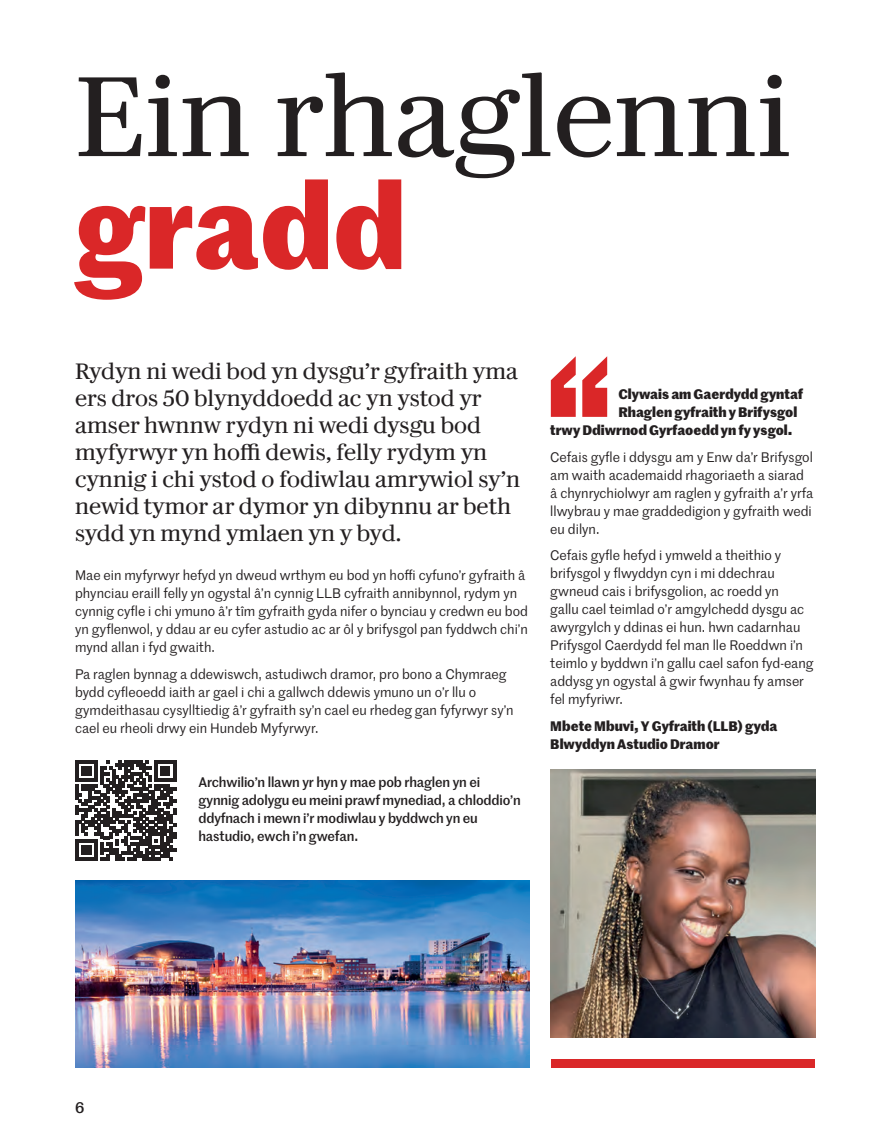
<style>
.page{position:relative;width:893px;height:1136px;background:#fff}
.page>*{position:absolute;margin:0;border:0;box-sizing:border-box;transform-origin:0 0}
.t1{font:114px "Darby Serif Text TT";color:#231f20}
.t2{font:700 114px "Marr Sans";letter-spacing:-.005em;color:#da2728}
.t3{font:22.5px/27px "Darby Serif Text TT";color:#231f20}
.t4{font:500 15px "Marr Sans";color:#231f20}
.t5{font:13.5px/18px "Marr Sans";color:#231f20}
.t6{font:500 13.5px/18px "Marr Sans";letter-spacing:-.01em;color:#231f20}
.t7{font:700 13.5px/18px "Marr Sans";color:#231f20}
</style>
<div class="page">
<svg style="left:76px;top:760px;width:100px;height:100px"></svg>
<div style="left:551px;top:1059px;width:264px;height:8px;background:#da2728"></div>
<img style="left:551px;top:770px;width:264px;height:268px">
<svg style="left:551px;top:356px;width:56px;height:61px"></svg>
<img style="left:75px;top:880px;width:454px;height:187px">
<h1 class="t1" style="left:75px;top:33px;width:718px">Ein rhaglenni</h1>
<h1 class="t2" style="left:75px;top:139px;width:332px">gradd</h1>
<p class="t3" style="left:75px;top:356px;width:447px">Rydyn ni wedi bod yn dysgu’r gyfraith yma ers dros 50 blynyddoedd ac yn ystod yr amser hwnnw rydyn ni wedi dysgu bod myfyrwyr yn hoffi dewis, felly rydym yn cynnig i chi ystod o fodiwlau amrywiol sy’n newid tymor ar dymor yn dibynnu ar beth sydd yn mynd ymlaen yn y byd.</p>
<p class="t5" style="left:75px;top:566px;width:454px">Mae ein myfyrwyr hefyd yn dweud wrthym eu bod yn hoffi cyfuno’r gyfraith â phynciau eraill felly yn ogystal â’n cynnig LLB cyfraith annibynnol, rydym yn cynnig cyfle i chi ymuno â’r tîm gyfraith gyda nifer o bynciau y credwn eu bod yn gyflenwol, y ddau ar eu cyfer astudio ac ar ôl y brifysgol pan fyddwch chi’n mynd allan i fyd gwaith.</p>
<p class="t5" style="left:75px;top:664px;width:440px">Pa raglen bynnag a ddewiswch, astudiwch dramor, pro bono a Chymraeg bydd cyfleoedd iaith ar gael i chi a gallwch ddewis ymuno un o’r llu o gymdeithasau cysylltiedig â’r gyfraith sy’n cael eu rhedeg gan fyfyrwyr sy’n cael eu rheoli drwy ein Hundeb Myfyrwyr.</p>
<p class="t6" style="left:198px;top:773px;width:324px">Archwilio’n llawn yr hyn y mae pob rhaglen yn ei gynnig adolygu eu meini prawf mynediad, a chloddio’n ddyfnach i mewn i’r modiwlau y byddwch yn eu hastudio, ewch i’n gwefan.</p>
<p class="t7" style="left:618px;top:384px;width:186px">Clywais am Gaerdydd gyntaf</p>
<p class="t7" style="left:618px;top:402px;width:180px">Rhaglen gyfraith y Brifysgol</p>
<p class="t7" style="left:550px;top:420px;width:244px">trwy Ddiwrnod Gyrfaoedd yn fy ysgol.</p>
<p class="t5" style="left:550px;top:447px;width:264px">Cefais gyfle i ddysgu am y Enw da’r Brifysgol am waith academaidd rhagoriaeth a siarad â chynrychiolwyr am raglen y gyfraith a’r yrfa llwybrau y mae graddedigion y gyfraith wedi eu dilyn.</p>
<p class="t5" style="left:550px;top:546px;width:265px">Cefais gyfle hefyd i ymweld a theithio y brifysgol y flwyddyn cyn i mi ddechrau gwneud cais i brifysgolion, ac roedd yn<br>gallu cael teimlad o’r amgylchedd dysgu ac awyrgylch y ddinas ei hun. hwn cadarnhau Prifysgol Caerdydd fel man lle Roeddwn i’n teimlo y byddwn i’n gallu cael safon fyd-eang addysg yn ogystal â gwir fwynhau fy amser fel myfyriwr.</p>
<p class="t7" style="left:550px;top:716px;width:229px">Mbete Mbuvi, Y Gyfraith (LLB) gyda<br>Blwyddyn Astudio Dramor</p>
<p class="t4" style="left:75px;top:1097px;width:11px">6</p>
</div>
